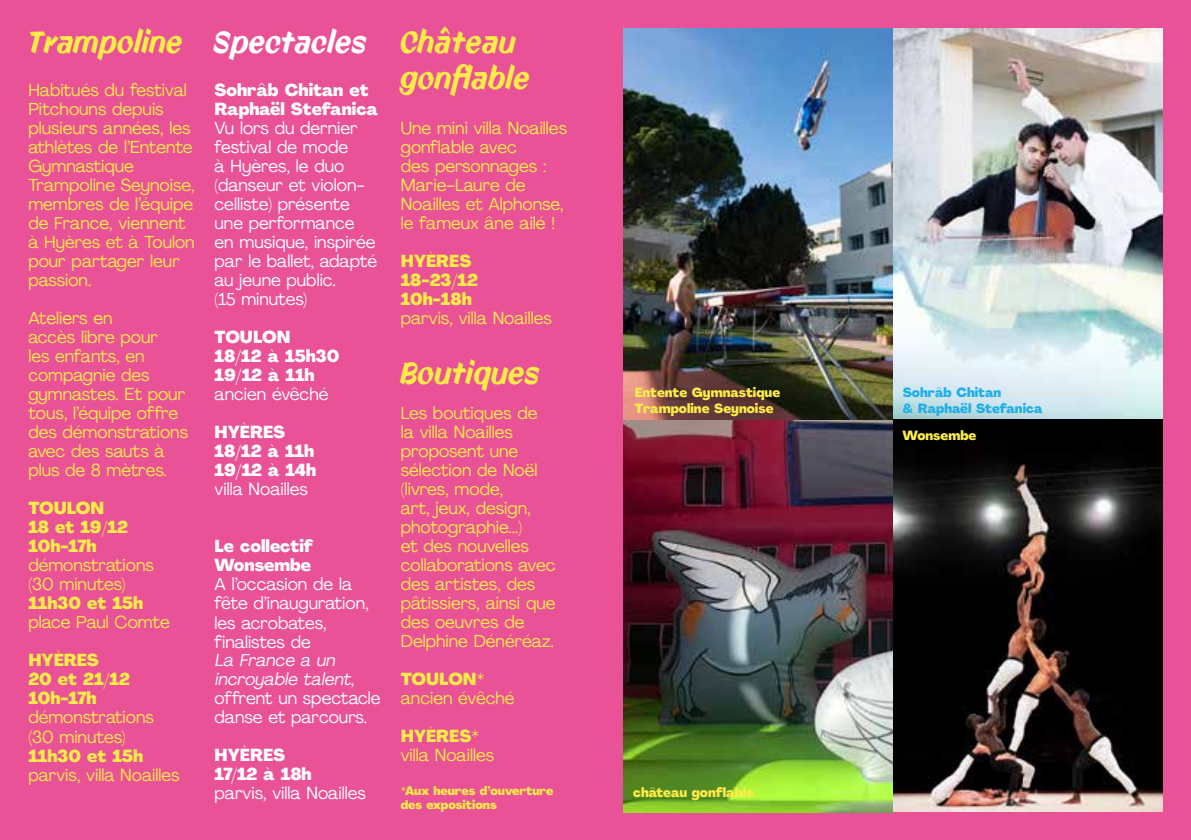
<style>
.page{position:relative;width:1191px;height:840px;background:#fff}
.page>*{position:absolute;margin:0;border:0;box-sizing:border-box;transform-origin:0 0}
.t1{font:30px/36px "Joe 182";color:#fcec48}
.t2{font:17px/19px "Agrandir";color:#fcec48}
.t3{font:17px/19px "Agrandir";color:#fff}
.t4{font:800 17px/19px "Agrandir";color:#fff}
.t5{font:800 17px/19px "Agrandir";color:#fcec48}
.t6{font:800 13px/15.6px "Agrandir";color:#fcec48}
.t7{font:800 13px/15.6px "Agrandir";color:#21afe6}
.t8{font:800 12px/14.4px "Agrandir";color:#fcec48}
.s1{color:#fff}
.s2{font-style:italic}
</style>
<div class="page">
<div style="left:0;top:0;width:1191px;height:839px;background:#e95297"></div>
<img style="left:624px;top:28px;width:538px;height:784px">
<h1 class="t1" style="left:28px;top:25px;width:340px">Trampoline <span class="s1">Spectacles</span></h1>
<p class="t2" style="left:28px;top:80px;width:168px">Habitués du festival<br>Pitchouns depuis plusieurs années, les athlètes de l’Entente<br>Gymnastique<br>Trampoline Seynoise, membres de l’équipe de France, viennent à Hyères et à Toulon pour partager leur passion.</p>
<p class="t2" style="left:28px;top:308px;width:161px">Ateliers en<br>accès libre pour<br>les enfants, en compagnie des gymnastes. Et pour tous, l’équipe offre des démonstrations avec des sauts à plus de 8 mètres.</p>
<p class="t5" style="left:28px;top:498px;width:101px">TOULON<br>18 et 19/12<br>10h-17h</p>
<p class="t2" style="left:28px;top:555px;width:127px">démonstrations (30 minutes)</p>
<p class="t5" style="left:28px;top:593px;width:116px">11h30 et 15h</p>
<p class="t2" style="left:28px;top:612px;width:143px">place Paul Comte</p>
<p class="t5" style="left:28px;top:650px;width:103px">HYÈRES<br>20 et 21/12<br>10h-17h</p>
<p class="t2" style="left:28px;top:707px;width:127px">démonstrations (30 minutes)</p>
<p class="t5" style="left:28px;top:745px;width:116px">11h30 et 15h</p>
<p class="t2" style="left:28px;top:764px;width:153px">parvis, villa Noailles</p>
<p class="t4" style="left:214px;top:80px;width:165px">Sohrâb Chitan et<br>Raphaël Stefanica</p>
<p class="t3" style="left:214px;top:118px;width:164px">Vu lors du dernier festival de mode<br>à Hyères, le duo (danseur et violon&shy;celliste) présente une performance en musique, inspirée par le ballet, adapté au jeune public.<br>(15 minutes)</p>
<p class="t4" style="left:214px;top:327px;width:126px">TOULON<br>18/12 à 15h30<br>19/12 à 11h</p>
<p class="t3" style="left:214px;top:384px;width:115px">ancien évêché</p>
<p class="t4" style="left:214px;top:422px;width:103px">HYÈRES<br>18/12 à 11h<br>19/12 à 14h</p>
<p class="t3" style="left:214px;top:479px;width:95px">villa Noailles</p>
<p class="t4" style="left:214px;top:536px;width:100px">Le collectif<br>Wonsembe</p>
<p class="t3" style="left:214px;top:574px;width:156px">A l’occasion de la fête d’inauguration, les acrobates, finalistes de</p>
<p class="t3" style="left:214px;top:650px;width:167px"><span class="s2">La France a un incroyable talent</span>, offrent un spectacle danse et parcours.</p>
<p class="t4" style="left:214px;top:745px;width:99px">HYÈRES<br>17/12 à 18h</p>
<p class="t3" style="left:214px;top:783px;width:153px">parvis, villa Noailles</p>
<h1 class="t1" style="left:401px;top:25px;width:131px">Château gonflable</h1>
<p class="t2" style="left:401px;top:118px;width:168px">Une mini villa Noailles gonflable avec<br>des personnages :<br>Marie-Laure de<br>Noailles et Alphonse, le fameux âne ailé !</p>
<p class="t5" style="left:401px;top:251px;width:79px">HYÈRES<br>18-23/12<br>10h-18h</p>
<p class="t2" style="left:401px;top:308px;width:153px">parvis, villa Noailles</p>
<h1 class="t1" style="left:401px;top:356px;width:140px">Boutiques</h1>
<p class="t2" style="left:401px;top:403px;width:156px">Les boutiques de<br>la villa Noailles proposent une sélection de Noël (livres, mode,<br>art, jeux, design, photographie...)<br>et des nouvelles collaborations avec des artistes, des pâtissiers, ainsi que des oeuvres de<br>Delphine Dénéréaz.</p>
<p class="t5" style="left:401px;top:669px;width:85px">TOULON*</p>
<p class="t2" style="left:401px;top:688px;width:115px">ancien évêché</p>
<p class="t5" style="left:401px;top:726px;width:80px">HYÈRES*</p>
<p class="t2" style="left:401px;top:745px;width:95px">villa Noailles</p>
<p class="t8" style="left:401px;top:783px;width:154px">*Aux heures d’ouverture des expositions</p>
<p class="t6" style="left:635px;top:384px;width:147px">Entente Gymnastique<br>Trampoline Seynoise</p>
<p class="t7" style="left:902px;top:384px;width:141px">Sohrâb Chitan<br>&amp; Raphaël Stefanica</p>
<p class="t6" style="left:902px;top:427px;width:75px">Wonsembe</p>
<p class="t6" style="left:633px;top:784px;width:123px">château gonflable</p>
</div>
